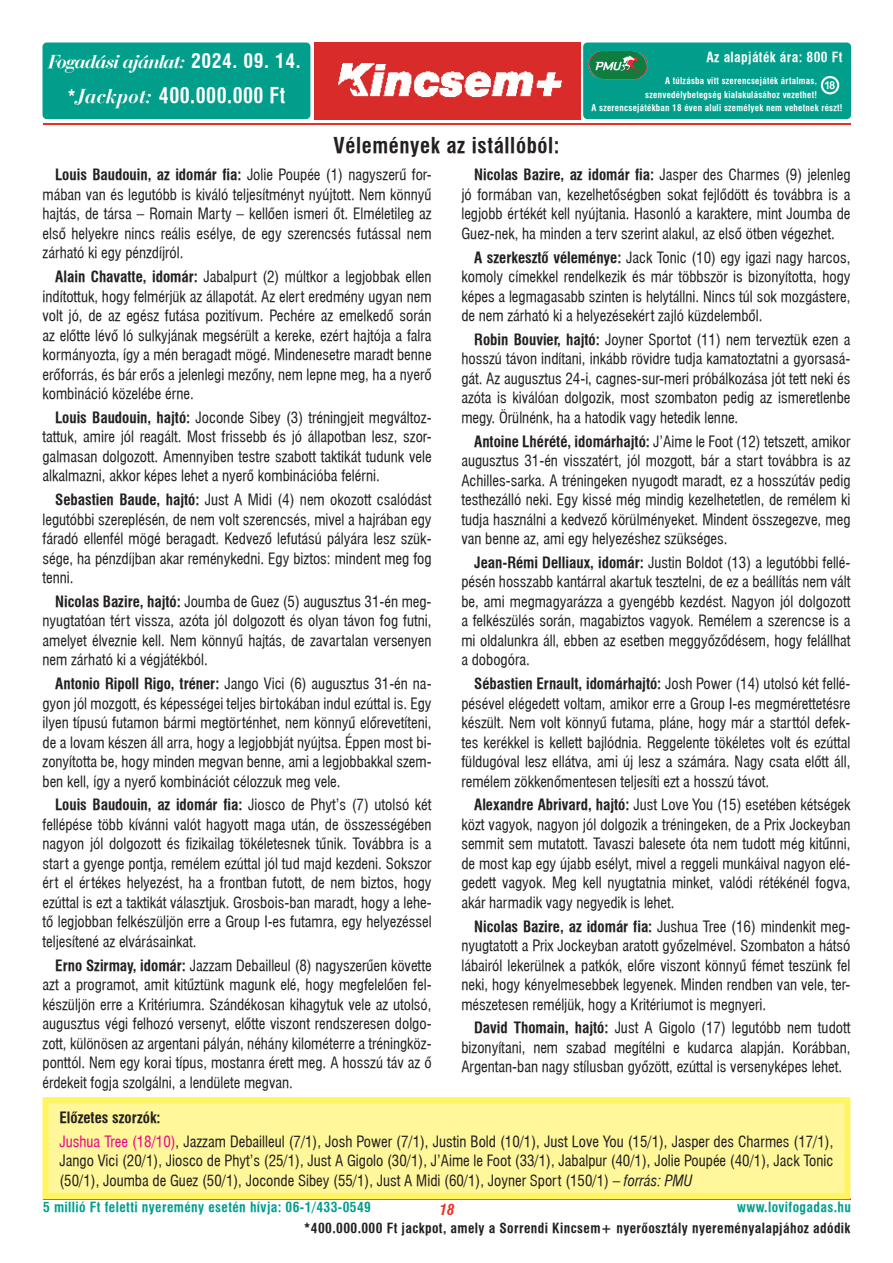
<style>
.page{position:relative;width:893px;height:1263px;background:#fff}
.page>*{position:absolute;margin:0;border:0;box-sizing:border-box;transform-origin:0 0}
.t1{font:21px "Swiss 721 Cn PFL Bold";letter-spacing:.03em;color:#231f20}
.t2{font:21px "Swiss 721 Cn PFL Bold";letter-spacing:.025em;color:#fff;scale:.95 1}
.t3{font:italic 19.5px "Bauer Bodoni PFL Bold";letter-spacing:-.03em;color:#fff}
.t4{font:15px/19.5px "Swiss 721 Cn PFL Normal";color:#231f20;text-align:justify}
.t5{font:15px "Swiss 721 Cn PFL Bold";color:#231f20}
.t6{font:italic 700 condensed 15px "Swiss 721 BT";color:#ee2e22}
.t7{font:13.5px "Swiss 721 Cn PFL Bold";letter-spacing:.03em;color:#231f20}
.t8{font:13.5px "Swiss 721 Cn PFL Bold";letter-spacing:.03em;color:#009e8b}
.t9{font:13.5px "Swiss 721 Cn PFL Bold";letter-spacing:.03em;color:#fff}
.t10{font:9px "Swiss 721 Cn PFL Bold";letter-spacing:.03em;color:#fff}
.s1{font-family:"Swiss 721 BT";font-weight:700;font-style:normal;font-stretch:condensed}
.s2{font-size:18px}
.s3{font-family:"Bauer Bodoni PFL Bold";font-style:italic}
.s4{font-family:"Swiss 721 Cn PFL Bold"}
.s5{font-family:"Swiss 721 Cn PFL Normal"}
.s6{color:#ed028c}
.s7{font-family:"Swiss 721 Cn PFL Italic"}
</style>
<div class="page">
<hr style="left:43px;top:123px;width:808px;height:2px;background:#ee2e22">
<hr style="left:43px;top:1198px;width:808px;height:1px;background:#ee2e22">
<div style="left:583px;top:43px;width:268px;height:76px;background:#009e8b;border-radius:4px"></div>
<div style="left:43px;top:43px;width:267px;height:76px;background:#009e8b;border-radius:4px"></div>
<img style="left:820px;top:76px;width:20px;height:19px">
<img style="left:314px;top:43px;width:266px;height:76px">
<img style="left:588px;top:51px;width:60px;height:29px">
<div style="left:43px;top:1097px;width:807px;height:102px;background:#fff79a;border:6px solid #fff461"></div>
<h2 class="t3" style="left:49px;top:49px;width:253px">Fogadási ajánlat: <span class="s1">2024. 09. 14.</span></h2>
<h1 class="t2" style="left:68px;top:83px;width:231px"><span class="s2">*</span><span class="s3">Jackpot:</span> 400.000.000 Ft</h1>
<p class="t9" style="left:706px;top:49px;width:138px">Az alapjáték ára: 800 Ft</p>
<p class="t10" style="left:665px;top:76px;width:153px">A túlzásba vitt szerencsejáték ártalmas,</p>
<p class="t10" style="left:645px;top:89px;width:173px">szenvedélybetegség kialakulásához vezethet!</p>
<p class="t10" style="left:591px;top:103px;width:253px">A szerencsejátékban 18 éven aluli személyek nem vehetnek részt!</p>
<h1 class="t1" style="left:333px;top:133px;width:228px">Vélemények az istállóból:</h1>
<p class="t4" style="left:43px;top:165px;width:391px;text-indent:13px"><span class="s4">Louis Baudouin, az idomár fia:</span> Jolie Poupée (1) nagyszerű for&shy;mában van és legutóbb is kiváló teljesítményt nyújtott. Nem könnyű hajtás, de társa – Romain Marty – kellően ismeri őt. Elméletileg az első helyekre nincs reális esélye, de egy szerencsés futással nem zárható ki egy pénzdíjról.</p>
<p class="t4" style="left:43px;top:267px;width:391px;text-indent:13px"><span class="s4">Alain Chavatte, idomár:</span> Jabalpurt (2) múltkor a legjobbak ellen indítottuk, hogy felmérjük az állapotát. Az elert eredmény ugyan nem volt jó, de az egész futása pozitívum. Pechére az emelkedő során az előtte lévő ló sulkyjának megsérült a kereke, ezért hajtója a falra kormányozta, így a mén beragadt mögé. Mindenesetre maradt benne erőforrás, és bár erős a jelenlegi mezőny, nem lepne meg, ha a nyerő kombináció közelébe érne.</p>
<p class="t4" style="left:43px;top:408px;width:391px;text-indent:13px"><span class="s4">Louis Baudouin, hajtó:</span> Joconde Sibey (3) tréningjeit megváltoz&shy;tattuk, amire jól reagált. Most frissebb és jó állapotban lesz, szor&shy;galmasan dolgozott. Amennyiben testre szabott taktikát tudunk vele alkalmazni, akkor képes lehet a nyerő kombinációba felérni.</p>
<p class="t4" style="left:43px;top:490px;width:391px;text-indent:13px"><span class="s4">Sebastien Baude, hajtó:</span> Just A Midi (4) nem okozott csalódást legutóbbi szereplésén, de nem volt szerencsés, mivel a hajrában egy fáradó ellenfél mögé beragadt. Kedvező lefutású pályára lesz szük&shy;sége, ha pénzdíjban akar reménykedni. Egy biztos: mindent meg fog tenni.</p>
<p class="t4" style="left:43px;top:592px;width:391px;text-indent:13px"><span class="s4">Nicolas Bazire, hajtó:</span> Joumba de Guez (5) augusztus 31-én meg&shy;nyugtatóan tért vissza, azóta jól dolgozott és olyan távon fog futni, amelyet élveznie kell. Nem könnyű hajtás, de zavartalan versenyen nem zárható ki a végjátékból.</p>
<p class="t4" style="left:43px;top:674px;width:391px;text-indent:13px"><span class="s4">Antonio Ripoll Rigo, tréner:</span> Jango Vici (6) augusztus 31-én na&shy;gyon jól mozgott, és képességei teljes birtokában indul ezúttal is. Egy ilyen típusú futamon bármi megtörténhet, nem könnyű előrevetíteni, de a lovam készen áll arra, hogy a legjobbját nyújtsa. Éppen most bi&shy;zonyította be, hogy minden megvan benne, ami a legjobbakkal szem&shy;ben kell, így a nyerő kombinációt célozzuk meg vele.</p>
<p class="t5" style="left:55px;top:796px;width:378px">Louis Baudouin, az idomár fia: <span class="s5">Jiosco de Phyt’s (7) utolsó két</span></p>
<p class="t4" style="left:43px;top:815px;width:391px">fellépése több kívánni valót hagyott maga után, de összességében nagyon jól dolgozott és fizikailag tökéletesnek tűnik. Továbbra is a start a gyenge pontja, remélem ezúttal jól tud majd kezdeni. Sokszor ért el értékes helyezést, ha a frontban futott, de nem biztos, hogy ezúttal is ezt a taktikát választjuk. Grosbois-ban maradt, hogy a lehe&shy;tő legjobban felkészüljön erre a Group I-es futamra, egy helyezéssel teljesítené az elvárásainkat.</p>
<p class="t4" style="left:43px;top:955px;width:391px;text-indent:13px"><span class="s4">Erno Szirmay, idomár:</span> Jazzam Debailleul (8) nagyszerűen követte azt a programot, amit kitűztünk magunk elé, hogy megfelelően fel&shy;készüljön erre a Kritériumra. Szándékosan kihagytuk vele az utolsó, augusztus végi felhozó versenyt, előtte viszont rendszeresen dolgo&shy;zott, különösen az argentani pályán, néhány kilométerre a tréningköz&shy;ponttól. Nem egy korai típus, mostanra érett meg. A hosszú táv az ő érdekeit fogja szolgálni, a lendülete megvan.</p>
<p class="t4" style="left:461px;top:165px;width:391px;text-indent:13px"><span class="s4">Nicolas Bazire, az idomár fia:</span> Jasper des Charmes (9) jelenleg jó formában van, kezelhetőségben sokat fejlődött és továbbra is a legjobb értékét kell nyújtania. Hasonló a karaktere, mint Joumba de Guez-nek, ha minden a terv szerint alakul, az első ötben végezhet.</p>
<p class="t4" style="left:461px;top:247px;width:391px;text-indent:13px"><span class="s4">A szerkesztő véleménye:</span> Jack Tonic (10) egy igazi nagy harcos, komoly címekkel rendelkezik és már többször is bizonyította, hogy képes a legmagasabb szinten is helytállni. Nincs túl sok mozgástere, de nem zárható ki a helyezésekért zajló küzdelemből.</p>
<p class="t4" style="left:461px;top:330px;width:391px;text-indent:13px"><span class="s4">Robin Bouvier, hajtó:</span> Joyner Sportot (11) nem terveztük ezen a hosszú távon indítani, inkább rövidre tudja kamatoztatni a gyorsasá&shy;gát. Az augusztus 24-i, cagnes-sur-meri próbálkozása jót tett neki és azóta is kiválóan dolgozik, most szombaton pedig az ismeretlenbe megy. Örülnénk, ha a hatodik vagy hetedik lenne.</p>
<p class="t4" style="left:461px;top:431px;width:391px;text-indent:13px"><span class="s4">Antoine Lhérété, idomárhajtó:</span> J’Aime le Foot (12) tetszett, amikor augusztus 31-én visszatért, jól mozgott, bár a start továbbra is az Achilles-sarka. A tréningeken nyugodt maradt, ez a hosszútáv pedig testhezálló neki. Egy kissé még mindig kezelhetetlen, de remélem ki tudja használni a kedvező körülményeket. Mindent összegezve, meg van benne az, ami egy helyezéshez szükséges.</p>
<p class="t4" style="left:461px;top:553px;width:391px;text-indent:13px"><span class="s4">Jean-Rémi Delliaux, idomár:</span> Justin Boldot (13) a legutóbbi fellé&shy;pésén hosszabb kantárral akartuk tesztelni, de ez a beállítás nem vált be, ami megmagyarázza a gyengébb kezdést. Nagyon jól dolgozott a felkészülés során, magabiztos vagyok. Remélem a szerencse is a mi oldalunkra áll, ebben az esetben meggyőződésem, hogy felállhat a dobogóra.</p>
<p class="t5" style="left:474px;top:675px;width:378px">Sébastien Ernault, idomárhajtó: <span class="s5">Josh Power (14) utolsó két fellé-</span></p>
<p class="t4" style="left:461px;top:693px;width:391px">pésével elégedett voltam, amikor erre a Group I-es megmérettetésre készült. Nem volt könnyű futama, pláne, hogy már a starttól defek&shy;tes kerékkel is kellett bajlódnia. Reggelente tökéletes volt és ezúttal füldugóval lesz ellátva, ami új lesz a számára. Nagy csata előtt áll, remélem zökkenőmentesen teljesíti ezt a hosszú távot.</p>
<p class="t4" style="left:461px;top:795px;width:391px;text-indent:13px"><span class="s4">Alexandre Abrivard, hajtó:</span> Just Love You (15) esetében kétségek közt vagyok, nagyon jól dolgozik a tréningeken, de a Prix Jockeyban semmit sem mutatott. Tavaszi balesete óta nem tudott még kitűnni, de most kap egy újabb esélyt, mivel a reggeli munkáival nagyon elé&shy;gedett vagyok. Meg kell nyugtatnia minket, valódi rétékénél fogva, akár harmadik vagy negyedik is lehet.</p>
<p class="t4" style="left:461px;top:916px;width:391px;text-indent:13px"><span class="s4">Nicolas Bazire, az idomár fia:</span> Jushua Tree (16) mindenkit meg&shy;nyugtatott a Prix Jockeyban aratott győzelmével. Szombaton a hátsó lábairól lekerülnek a patkók, előre viszont könnyű fémet teszünk fel neki, hogy kényelmesebbek legyenek. Minden rendben van vele, ter&shy;mészetesen reméljük, hogy a Kritériumot is megnyeri.</p>
<p class="t4" style="left:461px;top:1018px;width:391px;text-indent:13px"><span class="s4">David Thomain, hajtó:</span> Just A Gigolo (17) legutóbb nem tudott bizonyítani, nem szabad megítélni e kudarca alapján. Korábban, Argentan-ban nagy stílusban győzött, ezúttal is versenyképes lehet.</p>
<p class="t5" style="left:60px;top:1109px;width:103px">Előzetes szorzók:</p>
<p class="t4" style="left:60px;top:1132px;width:775px"><span class="s6">Jushua Tree (18/10)</span>, Jazzam Debailleul (7/1), Josh Power (7/1), Justin Bold (10/1), Just Love You (15/1), Jasper des Charmes (17/1), Jango Vici (20/1), Jiosco de Phyt’s (25/1), Just A Gigolo (30/1), J’Aime le Foot (33/1), Jabalpur (40/1), Jolie Poupée (40/1), Jack Tonic (50/1), Joumba de Guez (50/1), Joconde Sibey (55/1), Just A Midi (60/1), Joyner Sport (150/1) – <span class="s7">forrás: PMU</span></p>
<p class="t8" style="left:43px;top:1199px;width:329px">5 millió Ft feletti nyeremény esetén hívja: 06-1/433-0549</p>
<p class="t6" style="left:439px;top:1200px;width:17px">18</p>
<p class="t8" style="left:737px;top:1199px;width:115px">www.lovifogadas.hu</p>
<p class="t7" style="left:304px;top:1220px;width:548px">*400.000.000 Ft jackpot, amely a Sorrendi Kincsem+ nyerőosztály nyereményalapjához adódik</p>
</div>
